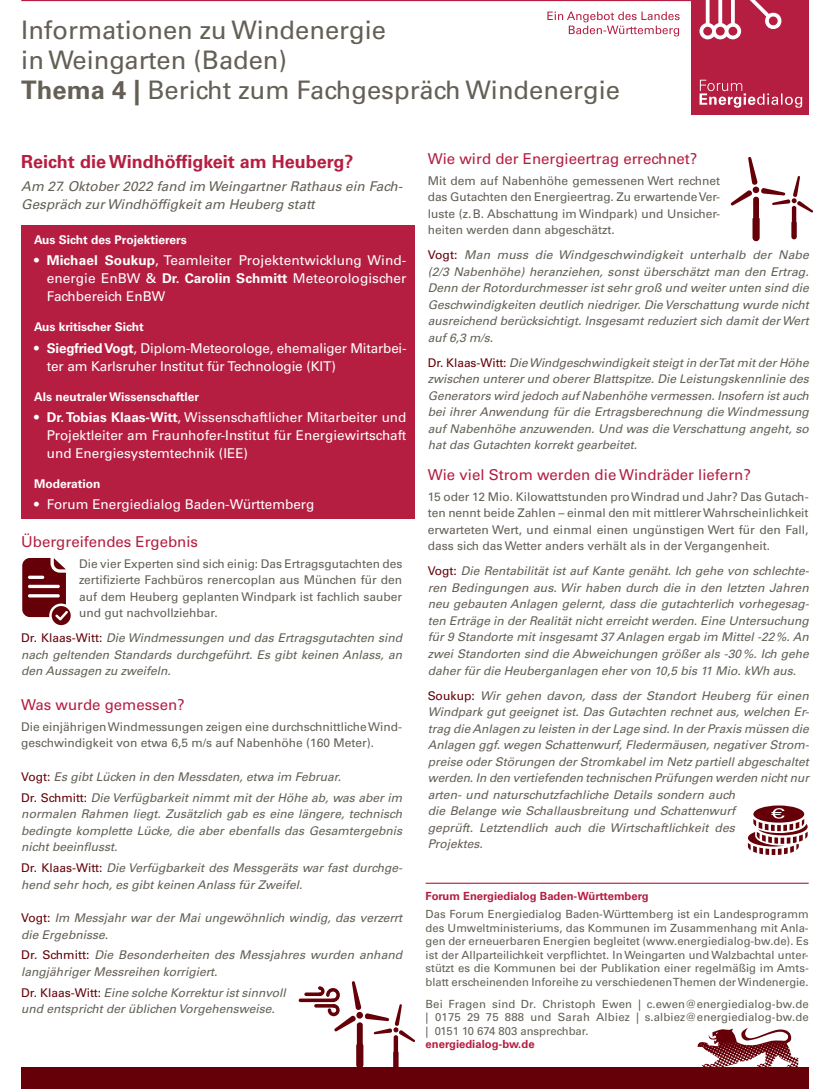
<style>
.page{position:relative;width:830px;height:1089px;background:#fff}
.page>*{position:absolute;margin:0;border:0;box-sizing:border-box;transform-origin:0 0}
.t1{font:25.5px/30px "Univers LT Std";color:#646056}
.t2{font:700 18px "Univers LT Std";color:#b51e41}
.t3{font:15px "Univers LT Std";color:#b51e41}
.t4{font:13.5px/18px "Univers LT Std";color:#fff;text-align:justify}
.t5{font:italic 13.5px/18px "Univers LT Std";color:#646056}
.t6{font:italic 12px/16.5px "Univers LT Std";color:#646056}
.t7{font:12px/16.5px "Univers LT Std";color:#646056;text-align:justify}
.t8{font:700 12px "Univers LT Std";color:#fff}
.t9{font:11.25px/13.5px "Univers LT Std";color:#646056;text-align:justify}
.t10{font:700 11.25px "Univers LT Std";color:#b51e41}
.s1{font-weight:700}
.s2{font-style:normal;color:#650008}
</style>
<div class="page">
<div style="left:21px;top:225px;width:394px;height:294px;background:#b51e41"></div>
<hr style="left:21px;top:0;width:787px;height:1px;background:#b51e41">
<hr style="left:425px;top:882px;width:383px;height:1px;background:#b51e41">
<div style="left:21px;top:1067px;width:787px;height:22px;background:#650008"></div>
<img style="left:697px;top:1027px;width:102px;height:40px">
<div style="left:691px;top:0;width:117px;height:114px;background:#b51e41"></div>
<svg style="left:699px;top:0;width:82px;height:39px"></svg>
<svg style="left:547px;top:12px;width:132px;height:24px"></svg>
<svg style="left:699px;top:80px;width:102px;height:28px"></svg>
<svg style="left:22px;top:558px;width:49px;height:67px"></svg>
<svg style="left:298px;top:998px;width:37px;height:4px"></svg>
<hr style="left:314px;top:1004px;width:21px;height:3px;background:#650008;border-radius:2px">
<svg style="left:318px;top:981px;width:97px;height:86px"></svg>
<svg style="left:304px;top:992px;width:17px;height:4px"></svg>
<svg style="left:730px;top:157px;width:82px;height:84px"></svg>
<svg style="left:747px;top:805px;width:60px;height:50px"></svg>
<h1 class="t1" style="left:21px;top:15px;width:600px">Informationen zu Windenergie<br>in Weingarten (Baden)<br><span class="s1">Thema 4 |</span> Bericht zum Fachgespräch Windenergie</h1>
<h2 class="t2" style="left:21px;top:151px;width:333px">Reicht die Windhöffigkeit am Heuberg?</h2>
<p class="t5" style="left:21px;top:177px;width:382px">Am 27. Oktober 2022 fand im Weingartner Rathaus ein Fach-<br>Gespräch zur Windhöffigkeit am Heuberg statt</p>
<p class="t8" style="left:34px;top:233px;width:154px">Aus Sicht des Projektierers</p>
<p class="t4" style="left:47px;top:251px;width:361px;text-indent:-13px">• <span class="s1">Michael Soukup</span>, Teamleiter Projektentwicklung Wind&shy;energie EnBW &amp; <span class="s1">Dr. Carolin Schmitt</span> Meteorologischer Fachbereich EnBW</p>
<p class="t8" style="left:34px;top:320px;width:111px">Aus kritischer Sicht</p>
<p class="t4" style="left:47px;top:339px;width:361px;text-indent:-13px">• <span class="s1">Siegfried Vogt</span>, Diplom-Meteorologe, ehemaliger Mitarbei&shy;ter am Karlsruher Institut für Technologie (KIT)</p>
<p class="t8" style="left:34px;top:390px;width:167px">Als neutraler Wissenschaftler</p>
<p class="t4" style="left:47px;top:408px;width:361px;text-indent:-13px">• <span class="s1">Dr. Tobias Klaas-Witt</span>, Wissenschaftlicher Mitarbeiter und Projektleiter am Fraunhofer-Institut für Energiewirtschaft und Energiesystemtechnik (IEE)</p>
<p class="t8" style="left:34px;top:477px;width:68px">Moderation</p>
<p class="t4" style="left:34px;top:495px;width:282px">• Forum Energiedialog Baden-Württemberg</p>
<p class="t3" style="left:21px;top:532px;width:178px">Übergreifendes Ergebnis</p>
<p class="t7" style="left:79px;top:555px;width:324px">Die vier Experten sind sich einig: Das Ertragsgutachten des zertifizierte Fachbüros renercoplan aus München für den auf dem Heuberg geplanten Windpark ist fachlich sauber und gut nachvollziehbar.</p>
<p class="t6" style="left:21px;top:630px;width:382px;text-align:justify"><span class="s2">Dr. Klaas-Witt:</span> Die Windmessungen und das Ertragsgutachten sind nach geltenden Standards durchgeführt. Es gibt keinen Anlass, an den Aussagen zu zweifeln.</p>
<p class="t3" style="left:21px;top:696px;width:165px">Was wurde gemessen?</p>
<p class="t7" style="left:21px;top:718px;width:382px">Die einjährigen Windmessungen zeigen eine durchschnittliche Wind&shy;geschwindigkeit von etwa 6,5 m/s auf Nabenhöhe (160 Meter).</p>
<p class="t6" style="left:21px;top:766px;width:382px;line-height:20.7px"><span class="s2">Vogt:</span> Es gibt Lücken in den Messdaten, etwa im Februar.<br><span class="s2">Dr. Schmitt:</span> Die Verfügbarkeit nimmt mit der Höhe ab, was aber im</p>
<p class="t6" style="left:21px;top:806px;width:382px;text-align:justify">normalen Rahmen liegt. Zusätzlich gab es eine längere, technisch bedingte komplette Lücke, die aber ebenfalls das Gesamtergebnis nicht beeinflusst.</p>
<p class="t6" style="left:21px;top:859px;width:382px"><span class="s2">Dr. Klaas-Witt:</span> Die Verfügbarkeit des Messgeräts war fast durchge&shy;hend sehr hoch, es gibt keinen Anlass für Zweifel.</p>
<p class="t6" style="left:21px;top:909px;width:382px"><span class="s2">Vogt:</span> Im Messjahr war der Mai ungewöhnlich windig, das verzerrt die Ergebnisse.</p>
<p class="t6" style="left:21px;top:947px;width:382px"><span class="s2">Dr. Schmitt:</span> Die Besonderheiten des Messjahres wurden anhand langjähriger Messreihen korrigiert.</p>
<p class="t6" style="left:21px;top:984px;width:266px"><span class="s2">Dr. Klaas-Witt:</span> Eine solche Korrektur ist sinnvoll und entspricht der üblichen Vorgehensweise.</p>
<p class="t3" style="left:427px;top:150px;width:271px">Wie wird der Energieertrag errechnet?</p>
<p class="t7" style="left:427px;top:172px;width:294px">Mit dem auf Nabenhöhe gemessenen Wert rechnet das Gutachten den Energieertrag. Zu erwartende Ver&shy;luste (z.B. Abschattung im Windpark) und Unsicher&shy;heiten werden dann abgeschätzt.</p>
<p class="t6" style="left:427px;top:247px;width:382px;text-align:justify"><span class="s2">Vogt:</span> Man muss die Windgeschwindigkeit unterhalb der Nabe (2/3 Nabenhöhe) heranziehen, sonst überschätzt man den Ertrag.<br>Denn der Rotordurchmesser ist sehr groß und weiter unten sind die Geschwindigkeiten deutlich niedriger. Die Verschattung wurde nicht ausreichend berücksichtigt. Insgesamt reduziert sich damit der Wert auf 6,3 m/s.</p>
<p class="t6" style="left:427px;top:354px;width:382px;text-align:justify"><span class="s2">Dr. Klaas-Witt:</span> Die Windgeschwindigkeit steigt in der Tat mit der Höhe zwischen unterer und oberer Blattspitze. Die Leistungskennlinie des Generators wird jedoch auf Nabenhöhe vermessen. Insofern ist auch bei ihrer Anwendung für die Ertragsberechnung die Windmessung auf Nabenhöhe anzuwenden. Und was die Verschattung angeht, so hat das Gutachten korrekt gearbeitet.</p>
<p class="t3" style="left:427px;top:466px;width:324px">Wie viel Strom werden die Windräder liefern?</p>
<p class="t7" style="left:427px;top:488px;width:382px">15 oder 12 Mio. Kilowattstunden pro Windrad und Jahr? Das Gutach&shy;ten nennt beide Zahlen – einmal den mit mittlerer Wahrscheinlichkeit erwarteten Wert, und einmal einen ungünstigen Wert für den Fall, dass sich das Wetter anders verhält als in der Vergangenheit.</p>
<p class="t6" style="left:427px;top:563px;width:382px;text-align:justify"><span class="s2">Vogt:</span> Die Rentabilität ist auf Kante genäht. Ich gehe von schlechte&shy;ren Bedingungen aus. Wir haben durch die in den letzten Jahren neu gebauten Anlagen gelernt, dass die gutachterlich vorhegesag&shy;ten Erträge in der Realität nicht erreicht werden. Eine Untersuchung für 9 Standorte mit insgesamt 37 Anlagen ergab im Mittel -22%. An zwei Standorten sind die Abweichungen größer als -30%. Ich gehe daher für die Heuberganlagen eher von 10,5 bis 11 Mio. kWh aus.</p>
<p class="t6" style="left:427px;top:687px;width:382px"><span class="s2">Soukup:</span> Wir gehen davon, dass der Standort Heuberg für einen Windpark gut geeignet ist. Das Gutachten rechnet aus, welchen Er&shy;trag die Anlagen zu leisten in der Lage sind. In der Praxis müssen die Anlagen ggf. wegen Schattenwurf, Fledermäusen, negativer Strom&shy;preise oder Störungen der Stromkabel im Netz partiell abgeschaltet werden. In den vertiefenden technischen Prüfungen werden nicht nur arten- und naturschutzfachliche Details sondern auch<br>die Belange wie Schallausbreitung und Schattenwurf<br>geprüft. Letztendlich auch die Wirtschaftlichkeit des<br>Projektes.</p>
<p class="t10" style="left:425px;top:889px;width:224px">Forum Energiedialog Baden-Württemberg</p>
<p class="t9" style="left:425px;top:907px;width:384px">Das Forum Energiedialog Baden-Württemberg ist ein Landesprogramm des Umweltministeriums, das Kommunen im Zusammenhang mit Anla&shy;gen der erneuerbaren Energien begleitet (www.energiedialog-bw.de). Es ist der Allparteilichkeit verpflichtet. In Weingarten und Walzbachtal unter&shy;stützt es die Kommunen bei der Publikation einer regelmäßig im Amts&shy;blatt erscheinenden Inforeihe zu verschiedenen Themen der Windenergie.</p>
<p class="t9" style="left:425px;top:996px;width:384px">Bei Fragen sind Dr. Christoph Ewen | c.ewen@energiedialog-bw.de | 0175 29 75 888 und Sarah Albiez | s.albiez@energiedialog-bw.de | 0151 10 674 803 ansprechbar.</p>
<p class="t10" style="left:425px;top:1037px;width:110px">energiedialog-bw.de</p>
</div>
